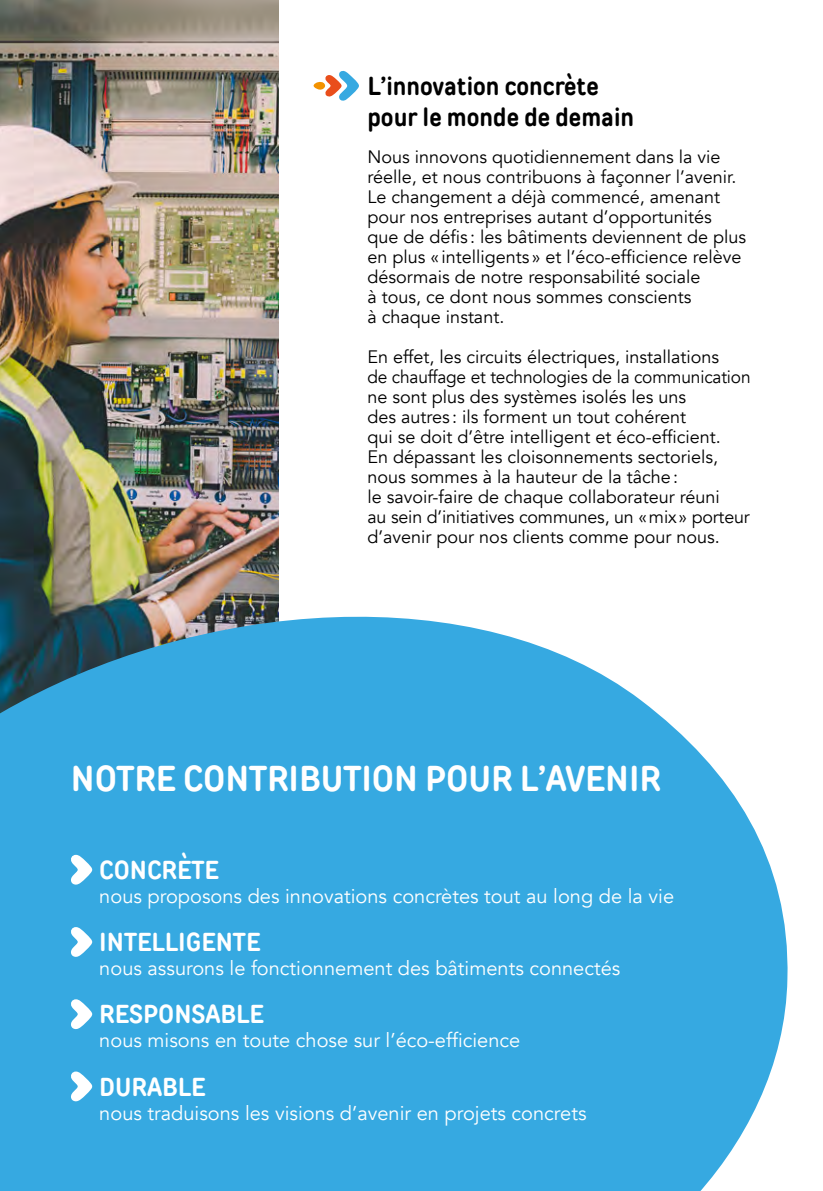
<style>
.page{position:relative;width:823px;height:1191px;background:#fff}
.page>*{position:absolute;margin:0;border:0;box-sizing:border-box;transform-origin:0 0}
.t1{font:700 36px "TT Rounds Condensed";color:#fff}
.t2{font:700 26px/31.2px "TT Rounds Condensed";color:#000}
.t3{font:700 26px "TT Rounds Condensed";color:#fff}
.t4{font:20px "Avenir";color:#fff}
.t5{font:18px/20px "Avenir";color:#000}
</style>
<div class="page">
<img style="left:0;top:0;width:278px;height:577px">
<svg style="left:0;top:577px;width:788px;height:614px;background:#4fb0de"></svg>
<svg style="left:70px;top:855px;width:23px;height:30px"></svg>
<svg style="left:70px;top:927px;width:23px;height:30px"></svg>
<svg style="left:70px;top:999px;width:23px;height:30px"></svg>
<svg style="left:70px;top:1071px;width:23px;height:30px"></svg>
<svg style="left:313px;top:71px;width:46px;height:30px"></svg>
<h2 class="t2" style="left:367px;top:70px;width:268px">L’innovation concrète pour le monde de demain</h2>
<p class="t5" style="left:367px;top:147px;width:380px">Nous innovons quotidiennement dans la vie réelle, et nous contribuons à façonner l’avenir.<br>Le changement a déjà commencé, amenant pour nos entreprises autant d’opportunités que de défis : les bâtiments deviennent de plus en plus « intelligents » et l’éco-efficience relève désormais de notre responsabilité sociale<br>à tous, ce dont nous sommes conscients<br>à chaque instant.</p>
<p class="t5" style="left:367px;top:347px;width:384px">En effet, les circuits électriques, installations<br>de chauffage et technologies de la communication ne sont plus des systèmes isolés les uns<br>des autres : ils forment un tout cohérent<br>qui se doit d’être intelligent et éco-efficient.<br>En dépassant les cloisonnements sectoriels, nous sommes à la hauteur de la tâche:<br>le savoir-faire de chaque collaborateur réuni<br>au sein d’initiatives communes, un «mix» porteur d’avenir pour nos clients comme pour nous.</p>
<h1 class="t1" style="left:71px;top:754px;width:591px">NOTRE CONTRIBUTION POUR L’AVENIR</h1>
<h2 class="t3" style="left:99px;top:852px;width:121px">CONCRÈTE</h2>
<p class="t4" style="left:99px;top:884px;width:576px">nous proposons des innovations concrètes tout au long de la vie</p>
<h2 class="t3" style="left:99px;top:924px;width:162px">INTELLIGENTE</h2>
<p class="t4" style="left:99px;top:956px;width:522px">nous assurons le fonctionnement des bâtiments connectés</p>
<h2 class="t3" style="left:99px;top:997px;width:166px">RESPONSABLE</h2>
<p class="t4" style="left:99px;top:1028px;width:422px">nous misons en toute chose sur l’éco-efficience</p>
<h2 class="t3" style="left:99px;top:1069px;width:108px">DURABLE</h2>
<p class="t4" style="left:99px;top:1100px;width:488px">nous traduisons les visions d’avenir en projets concrets</p>
</div>
